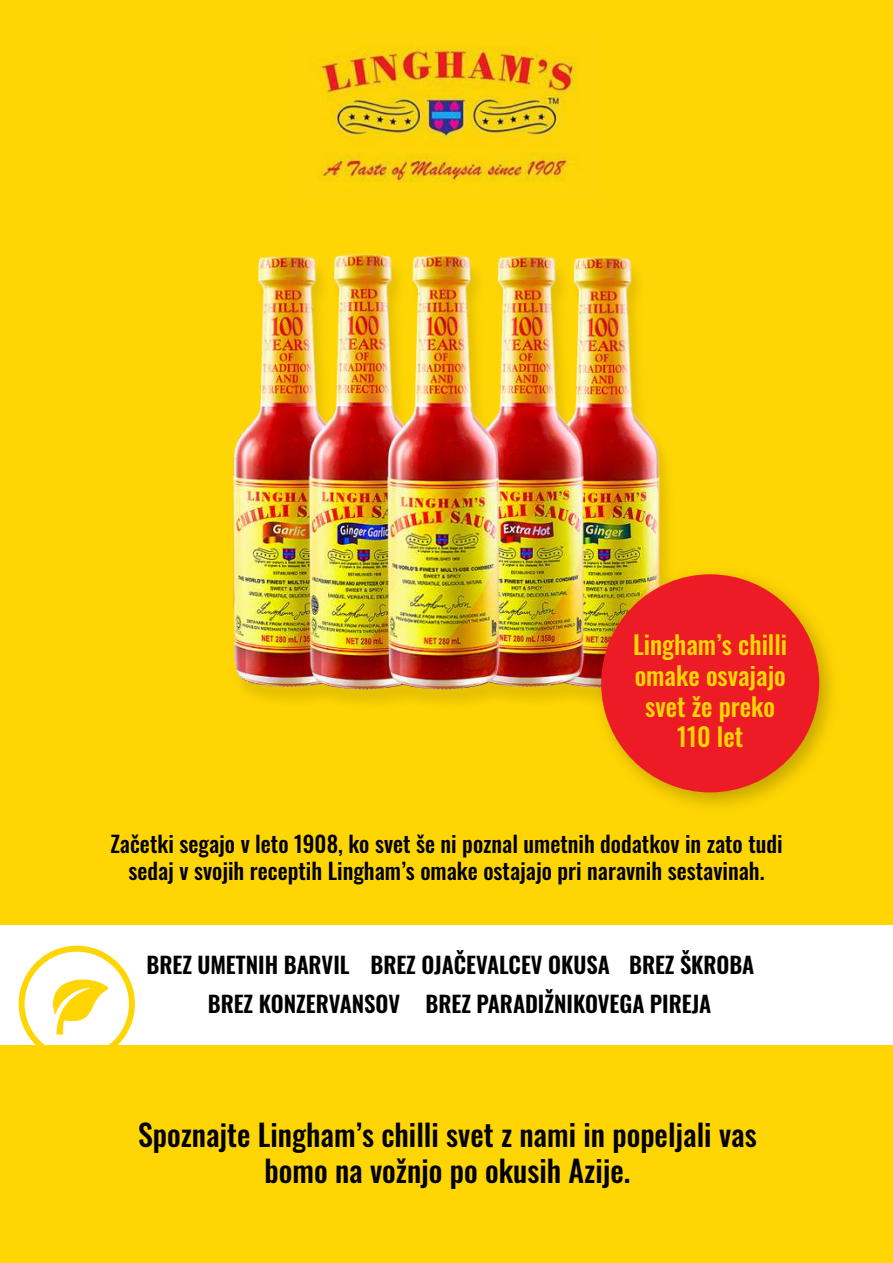
<style>
.page{position:relative;width:893px;height:1263px;background:#ffd603}
.page>*{position:absolute;margin:0;border:0;box-sizing:border-box;transform-origin:0 0}
.t1{font:500 30px/36px "Oswald";color:#000;text-align:center}
.t2{font:500 25.5px/30.6px "Oswald";color:#ffd603;text-align:center}
.t3{font:500 22.5px/27px "Oswald";color:#000;text-align:center}
.t4{font:600 22.5px/38.8px "Oswald";color:#000}
</style>
<div class="page">
<img style="left:245px;top:254px;width:423px;height:449px">
<img style="left:233px;top:255px;width:427px;height:434px">
<div style="left:0;top:925px;width:893px;height:120px;background:#fff"></div>
<img style="left:315px;top:44px;width:266px;height:142px">
<svg style="left:53px;top:979px;width:55px;height:55px"></svg>
<div style="left:19px;top:946px;width:116px;height:116px;border:6px solid #ffd603;border-radius:50%"></div>
<img style="left:585px;top:558px;width:247px;height:248px">
<div style="left:601px;top:574px;width:218px;height:218px;background:#ed1b25;border-radius:50%"></div>
<p class="t2" style="left:633px;top:627px;width:155px">Lingham’s chilli omake osvajajo svet že preko<br>110 let</p>
<p class="t3" style="left:110px;top:828px;width:674px">Začetki segajo v leto 1908, ko svet še ni poznal umetnih dodatkov in zato tudi sedaj v svojih receptih Lingham’s omake ostajajo pri naravnih sestavinah.</p>
<p class="t4" style="left:208px;top:943px;width:548px;text-indent:-61px">BREZ UMETNIH BARVIL BREZ OJAČEVALCEV OKUSA BREZ ŠKROBA<br>BREZ KONZERVANSOV BREZ PARADIŽNIKOVEGA PIREJA</p>
<h1 class="t1" style="left:138px;top:1114px;width:620px">Spoznajte Lingham’s chilli svet z nami in popeljali vas bomo na vožnjo po okusih Azije.</h1>
</div>
